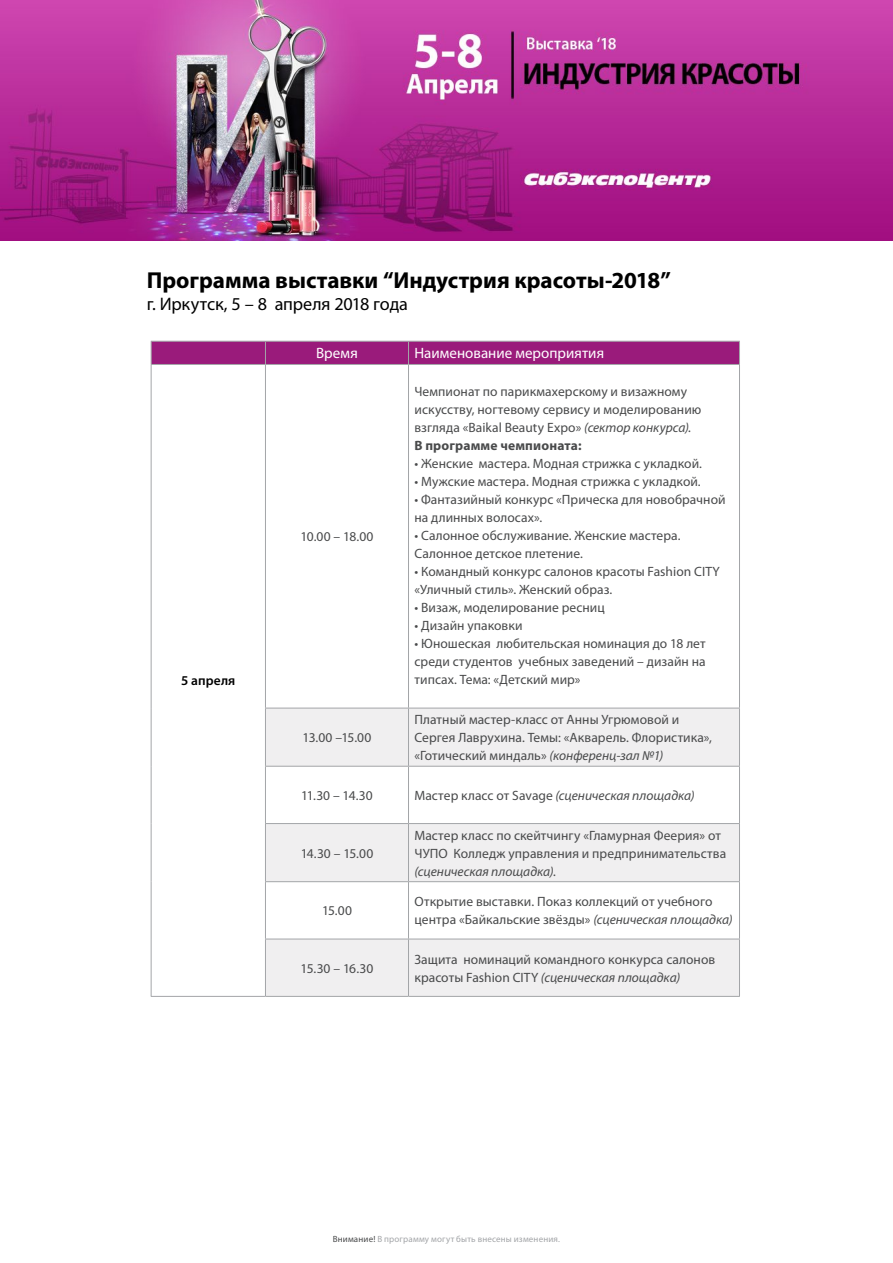
<style>
.page{position:relative;width:893px;height:1263px;background:#fff}
.page>*{position:absolute;margin:0;border:0;box-sizing:border-box;transform-origin:0 0}
.t1{font:700 23.1px "Myriad Pro";color:#000}
.t2{font:18.15px "Myriad Pro";letter-spacing:-.01em;color:#000}
.t3{font:15px "Myriad Pro";letter-spacing:.005em;color:#fff}
.t4{font:13.5px/18px "Myriad Pro";letter-spacing:.005em;color:#494a4b}
.t5{font:italic 13.5px "Myriad Pro";color:#494a4b}
.t6{font:600 13.5px "Myriad Pro";letter-spacing:.01em;color:#000}
.t7{font:9px "Myriad Pro";letter-spacing:.02em;color:#a3a5a8}
.s1{font-style:italic}
.s2{font-weight:700}
.s3{font-style:normal}
.s4{color:#494a4b}
</style>
<div class="page">
<svg style="left:266px;top:709px;width:473px;height:287px;fill:#f0eff0"></svg>
<hr style="left:151px;top:364px;width:114px;height:1px;background:#a3a5a8">
<hr style="left:265px;top:364px;width:143px;height:1px;background:#a3a5a8">
<div style="left:151px;top:341px;width:589px;height:23px;background:#9a1b7b"></div>
<hr style="left:408px;top:364px;width:332px;height:1px;background:#a3a5a8">
<hr style="left:408px;top:365px;width:1px;height:343px;background:#a3a5a8">
<hr style="left:739px;top:365px;width:1px;height:343px;background:#a3a5a8">
<hr style="left:408px;top:708px;width:1px;height:58px;background:#a3a5a8">
<hr style="left:739px;top:708px;width:1px;height:58px;background:#a3a5a8">
<hr style="left:408px;top:767px;width:1px;height:56px;background:#a3a5a8">
<hr style="left:739px;top:767px;width:1px;height:56px;background:#a3a5a8">
<hr style="left:408px;top:824px;width:1px;height:57px;background:#a3a5a8">
<hr style="left:739px;top:824px;width:1px;height:57px;background:#a3a5a8">
<hr style="left:408px;top:882px;width:1px;height:57px;background:#a3a5a8">
<hr style="left:739px;top:882px;width:1px;height:57px;background:#a3a5a8">
<hr style="left:408px;top:939px;width:1px;height:57px;background:#a3a5a8">
<hr style="left:739px;top:939px;width:1px;height:57px;background:#a3a5a8">
<hr style="left:151px;top:365px;width:1px;height:343px;background:#a3a5a8">
<hr style="left:265px;top:365px;width:1px;height:343px;background:#a3a5a8">
<hr style="left:151px;top:708px;width:1px;height:58px;background:#a3a5a8">
<hr style="left:265px;top:708px;width:1px;height:58px;background:#a3a5a8">
<hr style="left:151px;top:766px;width:1px;height:57px;background:#a3a5a8">
<hr style="left:265px;top:767px;width:1px;height:56px;background:#a3a5a8">
<hr style="left:151px;top:823px;width:1px;height:59px;background:#a3a5a8">
<hr style="left:265px;top:824px;width:1px;height:57px;background:#a3a5a8">
<hr style="left:151px;top:882px;width:1px;height:57px;background:#a3a5a8">
<hr style="left:265px;top:882px;width:1px;height:57px;background:#a3a5a8">
<hr style="left:151px;top:939px;width:1px;height:57px;background:#a3a5a8">
<hr style="left:265px;top:939px;width:1px;height:57px;background:#a3a5a8">
<hr style="left:151px;top:996px;width:114px;height:1px;background:#a3a5a8">
<hr style="left:265px;top:708px;width:143px;height:1px;background:#a3a5a8">
<hr style="left:265px;top:766px;width:143px;height:1px;background:#a3a5a8">
<hr style="left:265px;top:823px;width:143px;height:1px;background:#a3a5a8">
<hr style="left:265px;top:881px;width:143px;height:1px;background:#a3a5a8">
<hr style="left:265px;top:939px;width:143px;height:1px;background:#a3a5a8">
<hr style="left:265px;top:996px;width:143px;height:1px;background:#a3a5a8">
<hr style="left:408px;top:708px;width:332px;height:1px;background:#a3a5a8">
<hr style="left:408px;top:766px;width:332px;height:1px;background:#a3a5a8">
<hr style="left:408px;top:823px;width:332px;height:1px;background:#a3a5a8">
<hr style="left:408px;top:881px;width:332px;height:1px;background:#a3a5a8">
<hr style="left:408px;top:939px;width:332px;height:1px;background:#a3a5a8">
<hr style="left:408px;top:996px;width:332px;height:1px;background:#a3a5a8">
<img style="left:0;top:0;width:893px;height:241px">
<h1 class="t1" style="left:147px;top:267px;width:525px">Программа выставки “Индустрия красоты-2018”</h1>
<h2 class="t2" style="left:147px;top:294px;width:263px">г. Иркутск, 5 – 8 апреля 2018 года</h2>
<p class="t3" style="left:316px;top:345px;width:43px">Время</p>
<p class="t3" style="left:414px;top:345px;width:191px">Наименование мероприятия</p>
<p class="t6" style="left:181px;top:673px;width:56px">5 апреля</p>
<p class="t4" style="left:300px;top:528px;width:75px">10.00 – 18.00</p>
<p class="t4" style="left:303px;top:729px;width:70px">13.00 –15.00</p>
<p class="t4" style="left:414px;top:383px;width:288px">Чемпионат по парикмахерскому и визажному искусству, ногтевому сервису и моделированию взгляда «Baikal Beauty Expo» <span class="s1">(сектор конкурса).<br></span><span class="s2">В программе чемпионата:</span></p>
<p class="t4" style="left:414px;top:455px;width:289px">• Женские мастера. Модная стрижка с укладкой.</p>
<p class="t4" style="left:414px;top:473px;width:288px">• Мужские мастера. Модная стрижка с укладкой.</p>
<p class="t4" style="left:414px;top:491px;width:313px">• Фантазийный конкурс «Прическа для новобрачной на длинных волосах».</p>
<p class="t4" style="left:414px;top:527px;width:268px">• Салонное обслуживание. Женские мастера.<br>Салонное детское плетение.</p>
<p class="t4" style="left:414px;top:563px;width:307px">• Командный конкурс салонов красоты Fashion CITY «Уличный стиль». Женский образ.</p>
<p class="t4" style="left:414px;top:599px;width:192px">• Визаж, моделирование ресниц</p>
<p class="t4" style="left:414px;top:617px;width:110px">• Дизайн упаковки</p>
<p class="t4" style="left:414px;top:635px;width:293px;text-align:justify">• Юношеская любительская номинация до 18 лет среди студентов учебных заведений – дизайн на типсах. Тема: «Детский мир»</p>
<p class="t4" style="left:414px;top:711px;width:299px">Платный мастер-класс от Анны Угрюмовой и<br>Сергея Лаврухина. Темы: «Акварель. Флористика», «Готический миндаль» <span class="s1">(конференц-зал №1)</span></p>
<p class="t4" style="left:301px;top:787px;width:73px">11.30 – 14.30</p>
<p class="t5" style="left:414px;top:788px;width:282px"><span class="s3">Мастер класс от Savage</span> (сценическая площадка)</p>
<p class="t4" style="left:301px;top:844px;width:74px">14.30 – 15.00</p>
<p class="t4" style="left:414px;top:826px;width:313px">Мастер класс по скейтчингу «Гламурная Феерия» от<br>ЧУПО Колледж управления и предпринимательства</p>
<p class="t5" style="left:414px;top:864px;width:143px">(сценическая площадка).</p>
<p class="t4" style="left:322px;top:902px;width:31px">15.00</p>
<p class="t4" style="left:414px;top:893px;width:320px">Открытие выставки. Показ коллекций от учебного центра «Байкальские звёзды» <span class="s1">(сценическая площадка)</span></p>
<p class="t4" style="left:301px;top:959px;width:74px">15.30 – 16.30</p>
<p class="t4" style="left:414px;top:950px;width:302px">Защита номинаций командного конкурса салонов красоты Fashion CITY <span class="s1">(сценическая площадка)</span></p>
<p class="t7" style="left:333px;top:1234px;width:229px"><span class="s4">Внимание!</span> В программу могут быть внесены изменения.</p>
</div>
